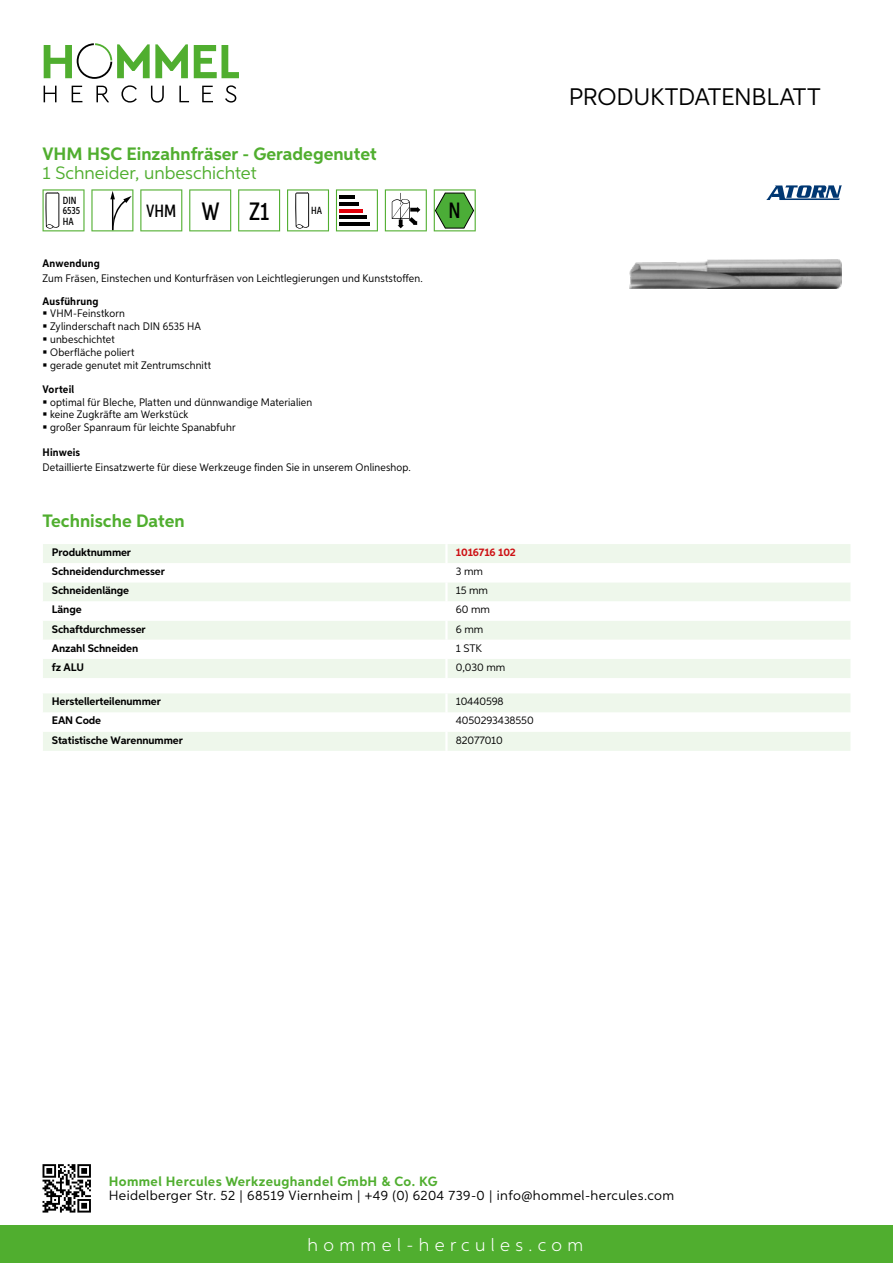
<style>
.page{position:relative;width:893px;height:1263px;background:#fff}
.page>*{position:absolute;margin:0;border:0;box-sizing:border-box;transform-origin:0 0}
.t1{font:24px "Aspira";letter-spacing:-.01em;color:#000}
.t2{font:500 22.2px "Aspira XX Nar";color:#000}
.t3{font:700 18px "Aspira";color:#50ae2f}
.t4{font:18px "Aspira";color:#50ae2f}
.t5{font:300 18px "Aspira";letter-spacing:.3em;color:#fff}
.t6{font:500 17.85px "Aspira XX Nar";color:#000}
.t7{font:13.5px "Aspira";letter-spacing:.03em;color:#000}
.t8{font:700 13.5px "Aspira";letter-spacing:.03em;color:#50ae2f}
.t9{font:10.95px/12.8px "Aspira Nar";letter-spacing:.015em;color:#000}
.t10{font:700 10.95px "Aspira";letter-spacing:-.01em;color:#000}
.t11{font:10.95px "Aspira";letter-spacing:-.01em;color:#000}
.t12{font:700 10.95px "Aspira Nar";letter-spacing:.02em;color:#000}
.t13{font:700 10.95px "Aspira";letter-spacing:-.01em;color:#cd1013}
.t14{font:500 10.35px/10.4px "Aspira XX Nar";color:#000}
.s1{font-size:25.2px}
</style>
<div class="page">
<div style="left:0;top:1226px;width:893px;height:37px;background:#50ae2f"></div>
<svg style="left:43px;top:1164px;width:48px;height:48px"></svg>
<svg style="left:194px;top:45px;width:45px;height:33px"></svg>
<svg style="left:44px;top:43px;width:144px;height:36px"></svg>
<svg style="left:44px;top:86px;width:13px;height:16px"></svg>
<svg style="left:72px;top:86px;width:10px;height:16px"></svg>
<svg style="left:96px;top:86px;width:13px;height:16px"></svg>
<svg style="left:121px;top:85px;width:16px;height:18px"></svg>
<svg style="left:151px;top:86px;width:13px;height:17px"></svg>
<svg style="left:179px;top:86px;width:10px;height:16px"></svg>
<svg style="left:202px;top:86px;width:11px;height:16px"></svg>
<svg style="left:225px;top:85px;width:11px;height:18px"></svg>
<div style="left:43px;top:544px;width:807px;height:134px;background:#eef7eb"></div>
<svg style="left:43px;top:563px;width:807px;height:96px"></svg>
<hr style="left:445px;top:544px;width:3px;height:19px;background:#fff">
<hr style="left:445px;top:563px;width:3px;height:19px;background:#fff">
<hr style="left:445px;top:582px;width:3px;height:19px;background:#fff">
<hr style="left:445px;top:601px;width:3px;height:20px;background:#fff">
<hr style="left:445px;top:621px;width:3px;height:19px;background:#fff">
<hr style="left:445px;top:640px;width:3px;height:19px;background:#fff">
<hr style="left:445px;top:659px;width:3px;height:19px;background:#fff">
<svg style="left:43px;top:693px;width:807px;height:58px"></svg>
<hr style="left:445px;top:732px;width:3px;height:19px;background:#fff">
<svg style="left:43px;top:189px;width:42px;height:42px"></svg>
<svg style="left:91px;top:189px;width:42px;height:42px"></svg>
<svg style="left:140px;top:189px;width:42px;height:42px"></svg>
<svg style="left:189px;top:189px;width:42px;height:42px"></svg>
<svg style="left:238px;top:189px;width:42px;height:42px"></svg>
<svg style="left:287px;top:189px;width:42px;height:42px"></svg>
<svg style="left:336px;top:189px;width:42px;height:42px"></svg>
<hr style="left:339px;top:196px;width:16px;height:3px;background:#000">
<hr style="left:339px;top:202px;width:20px;height:4px;background:#000">
<hr style="left:339px;top:209px;width:23px;height:3px;background:#e3000b">
<hr style="left:339px;top:216px;width:27px;height:3px;background:#000">
<hr style="left:339px;top:222px;width:31px;height:4px;background:#000">
<svg style="left:385px;top:189px;width:42px;height:42px"></svg>
<svg style="left:434px;top:189px;width:42px;height:42px"></svg>
<img style="left:629px;top:259px;width:213px;height:30px">
<svg style="left:766px;top:185px;width:76px;height:15px"></svg>
<h3 class="t3" style="left:43px;top:142px;width:336px">VHM HSC Einzahnfräser - Geradegenutet</h3>
<h3 class="t4" style="left:43px;top:162px;width:216px">1 Schneider, unbeschichtet</h3>
<p class="t14" style="left:63px;top:195px;width:19px">DIN<br>6535<br>HA</p>
<h3 class="t6" style="left:146px;top:200px;width:124px">VHM <span class="s1">W Z1</span></h3>
<p class="t14" style="left:311px;top:205px;width:12px">HA</p>
<h2 class="t2" style="left:449px;top:197px;width:14px">N</h2>
<p class="t12" style="left:43px;top:257px;width:59px">Anwendung</p>
<p class="t9" style="left:43px;top:272px;width:382px">Zum Fräsen, Einstechen und Konturfräsen von Leichtlegierungen und Kunststoffen.</p>
<p class="t12" style="left:43px;top:294px;width:58px">Ausführung</p>
<p class="t9" style="left:50px;top:307px;width:162px">VHM-Feinstkorn<br>Zylinderschaft nach DIN 6535 HA unbeschichtet<br>Oberfläche poliert<br>gerade genutet mit Zentrumschnitt</p>
<p class="t12" style="left:43px;top:382px;width:33px">Vorteil</p>
<p class="t9" style="left:50px;top:395px;width:264px">optimal für Bleche, Platten und dünnwandige Materialien keine Zugkräfte am Werkstück<br>großer Spanraum für leichte Spanabfuhr</p>
<p class="t12" style="left:43px;top:446px;width:39px">Hinweis</p>
<p class="t9" style="left:43px;top:461px;width:370px">Detaillierte Einsatzwerte für diese Werkzeuge finden Sie in unserem Onlineshop.</p>
<h3 class="t3" style="left:43px;top:510px;width:144px">Technische Daten</h3>
<p class="t10" style="left:52px;top:545px;width:81px">Produktnummer</p>
<p class="t13" style="left:456px;top:545px;width:62px">1016716 102</p>
<p class="t10" style="left:52px;top:565px;width:115px">Schneidendurchmesser</p>
<p class="t11" style="left:456px;top:565px;width:29px">3 mm</p>
<p class="t10" style="left:52px;top:584px;width:79px">Schneidenlänge</p>
<p class="t11" style="left:456px;top:584px;width:34px">15 mm</p>
<p class="t10" style="left:52px;top:603px;width:31px">Länge</p>
<p class="t11" style="left:456px;top:603px;width:36px">60 mm</p>
<p class="t10" style="left:52px;top:622px;width:95px">Schaftdurchmesser</p>
<p class="t11" style="left:456px;top:622px;width:29px">6 mm</p>
<p class="t10" style="left:52px;top:641px;width:88px">Anzahl Schneiden</p>
<p class="t11" style="left:456px;top:641px;width:21px">1 STK</p>
<p class="t10" style="left:52px;top:660px;width:34px">fz ALU</p>
<p class="t11" style="left:456px;top:660px;width:51px">0,030 mm</p>
<p class="t10" style="left:52px;top:695px;width:111px">Herstellerteilenummer</p>
<p class="t11" style="left:456px;top:695px;width:49px">10440598</p>
<p class="t10" style="left:52px;top:714px;width:51px">EAN Code</p>
<p class="t11" style="left:456px;top:714px;width:79px">4050293438550</p>
<p class="t10" style="left:52px;top:733px;width:132px">Statistische Warennummer</p>
<p class="t11" style="left:456px;top:733px;width:49px">82077010</p>
<h1 class="t1" style="left:569px;top:82px;width:253px">Produktdatenblatt</h1>
<p class="t8" style="left:109px;top:1172px;width:330px">Hommel Hercules Werkzeughandel GmbH &amp; Co. KG</p>
<p class="t7" style="left:109px;top:1187px;width:567px">Heidelberger Str. 52 | 68519 Viernheim | +49 (0) 6204 739-0 | info@hommel-hercules.com</p>
<h3 class="t5" style="left:307px;top:1234px;width:277px">hommel-hercules.com</h3>
</div>
